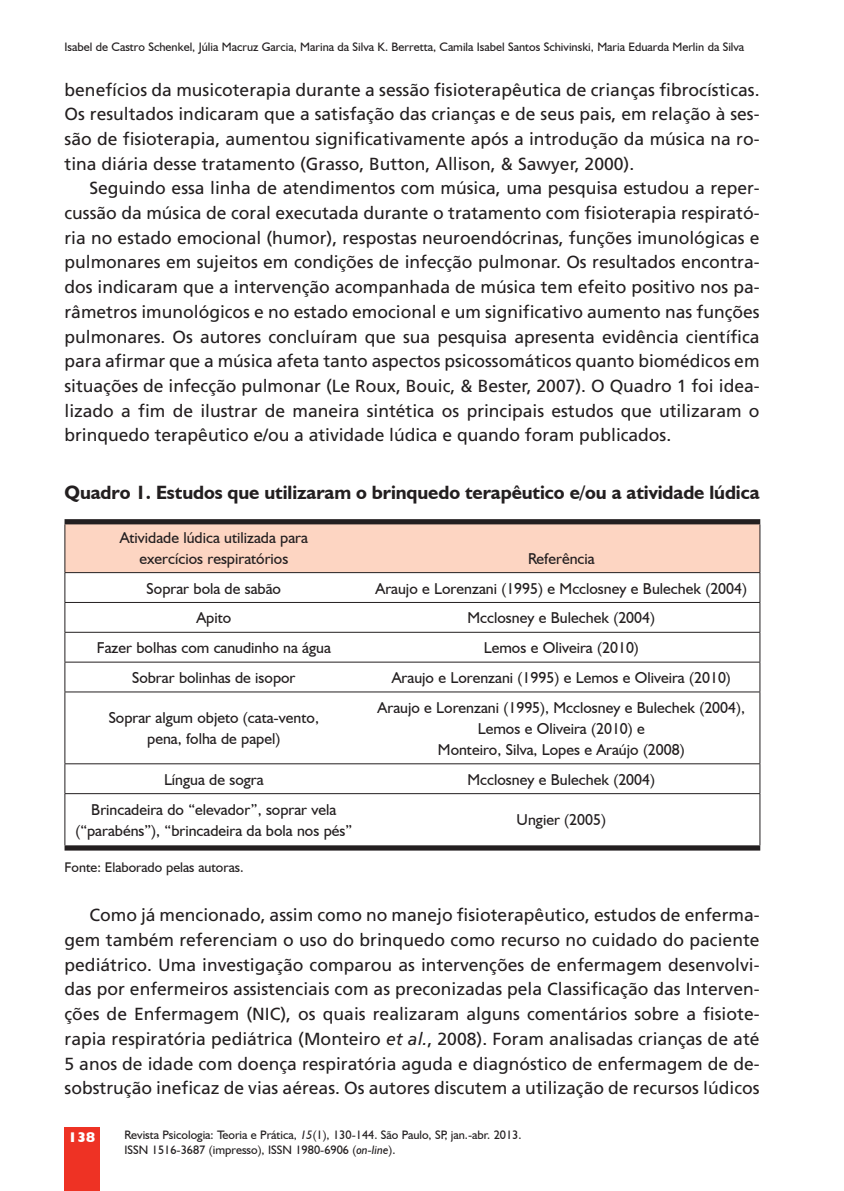
<style>
.page{position:relative;width:844px;height:1191px;background:#fff}
.page>*{position:absolute;margin:0;border:0;box-sizing:border-box;transform-origin:0 0}
.t1{font:700 19.25px "Humanist 521 BT";letter-spacing:-.005em;color:#231f20}
.t2{font:17.5px/24.7px "Frutiger";color:#231f20;text-align:justify}
.t3{font:15.75px/21px "Humanist 521 BT";color:#231f20;text-align:center}
.t4{font:14px "Humanist 521 BT";color:#231f20}
.t5{font:800 14px "Humanist 521 BT";color:#fff}
.t6{font:12.25px/14.9px "Humanist 521 BT";color:#231f20}
.s1{font-style:italic}
</style>
<div class="page">
<div style="left:64px;top:1127px;width:36px;height:64px;background:#ee3224"></div>
<div style="left:64px;top:519px;width:696px;height:5px;background:#231f20"></div>
<svg style="left:64px;top:522px;width:696px;height:110px"></svg>
<hr style="left:64px;top:632px;width:1px;height:30px;background:#231f20">
<hr style="left:759px;top:632px;width:1px;height:30px;background:#231f20">
<svg style="left:64px;top:663px;width:1px;height:28px"></svg>
<svg style="left:759px;top:663px;width:1px;height:28px"></svg>
<hr style="left:64px;top:692px;width:1px;height:71px;background:#231f20">
<hr style="left:759px;top:692px;width:1px;height:71px;background:#231f20">
<svg style="left:64px;top:764px;width:1px;height:29px"></svg>
<svg style="left:759px;top:764px;width:1px;height:29px"></svg>
<hr style="left:64px;top:794px;width:1px;height:51px;background:#231f20">
<hr style="left:759px;top:794px;width:1px;height:51px;background:#231f20">
<div style="left:64px;top:845px;width:696px;height:5px;background:#231f20"></div>
<hr style="left:64px;top:602px;width:696px;height:1px;background:#231f20">
<hr style="left:64px;top:632px;width:696px;height:1px;background:#231f20">
<hr style="left:64px;top:662px;width:696px;height:1px;background:#231f20">
<hr style="left:64px;top:691px;width:696px;height:1px;background:#231f20">
<hr style="left:64px;top:763px;width:696px;height:1px;background:#231f20">
<hr style="left:64px;top:793px;width:696px;height:1px;background:#231f20">
<p class="t6" style="left:64px;top:40px;width:681px">Isabel de Castro Schenkel, Júlia Macruz Garcia, Marina da Silva K. Berretta, Camila Isabel Santos Schivinski, Maria Eduarda Merlin da Silva</p>
<p class="t2" style="left:64px;top:78px;width:696px">benefícios da musicoterapia durante a sessão fisioterapêutica de crianças fibrocísticas.<br>Os resultados indicaram que a satisfação das crianças e de seus pais, em relação à ses&shy;são de fisioterapia, aumentou significativamente após a introdução da música na ro&shy;tina diária desse tratamento (Grasso, Button, Allison, &amp; Sawyer, 2000).</p>
<p class="t2" style="left:64px;top:177px;width:696px;text-indent:25px">Seguindo essa linha de atendimentos com música, uma pesquisa estudou a reper&shy;cussão da música de coral executada durante o tratamento com fisioterapia respirató&shy;ria no estado emocional (humor), respostas neuroendócrinas, funções imunológicas e pulmonares em sujeitos em condições de infecção pulmonar. Os resultados encontra&shy;dos indicaram que a intervenção acompanhada de música tem efeito positivo nos pa&shy;râmetros imunológicos e no estado emocional e um significativo aumento nas funções pulmonares. Os autores concluíram que sua pesquisa apresenta evidência científica para afirmar que a música afeta tanto aspectos psicossomáticos quanto biomédicos em situações de infecção pulmonar (Le Roux, Bouic, &amp; Bester, 2007). O Quadro 1 foi idea&shy;lizado a fim de ilustrar de maneira sintética os principais estudos que utilizaram o brinquedo terapêutico e/ou a atividade lúdica e quando foram publicados.</p>
<p class="t1" style="left:64px;top:480px;width:696px">Quadro 1. Estudos que utilizaram o brinquedo terapêutico e/ou a atividade lúdica</p>
<p class="t3" style="left:120px;top:526px;width:190px">Atividade lúdica utilizada para exercícios respiratórios</p>
<p class="t3" style="left:528px;top:547px;width:68px">Referência</p>
<p class="t3" style="left:147px;top:577px;width:136px">Soprar bola de sabão</p>
<p class="t3" style="left:375px;top:577px;width:373px">Araujo e Lorenzani (1995) e Mcclosney e Bulechek (2004)</p>
<p class="t3" style="left:196px;top:607px;width:36px">Apito</p>
<p class="t3" style="left:467px;top:607px;width:189px">Mcclosney e Bulechek (2004)</p>
<p class="t3" style="left:97px;top:637px;width:235px">Fazer bolhas com canudinho na água</p>
<p class="t3" style="left:483px;top:637px;width:157px">Lemos e Oliveira (2010)</p>
<p class="t3" style="left:132px;top:667px;width:165px">Sobrar bolinhas de isopor</p>
<p class="t3" style="left:391px;top:667px;width:340px">Araujo e Lorenzani (1995) e Lemos e Oliveira (2010)</p>
<p class="t3" style="left:109px;top:707px;width:212px">Soprar algum objeto (cata-vento, pena, folha de papel)</p>
<p class="t3" style="left:377px;top:696px;width:369px">Araujo e Lorenzani (1995), Mcclosney e Bulechek (2004),<br>Lemos e Oliveira (2010) e<br>Monteiro, Silva, Lopes e Araújo (2008)</p>
<p class="t3" style="left:164px;top:768px;width:101px">Língua de sogra</p>
<p class="t3" style="left:467px;top:768px;width:189px">Mcclosney e Bulechek (2004)</p>
<p class="t3" style="left:75px;top:798px;width:278px">Brincadeira do “elevador”, soprar vela (“parabéns”), “brincadeira da bola nos pés”</p>
<p class="t3" style="left:516px;top:809px;width:91px">Ungier (2005)</p>
<p class="t4" style="left:64px;top:858px;width:180px">Fonte: Elaborado pelas autoras.</p>
<p class="t2" style="left:64px;top:904px;width:696px;text-indent:25px">Como já mencionado, assim como no manejo fisioterapêutico, estudos de enferma&shy;gem também referenciam o uso do brinquedo como recurso no cuidado do paciente pediátrico. Uma investigação comparou as intervenções de enfermagem desenvolvi&shy;das por enfermeiros assistenciais com as preconizadas pela Classificação das Interven&shy;ções de Enfermagem (NIC), os quais realizaram alguns comentários sobre a fisiote&shy;rapia respiratória pediátrica (Monteiro <span class="s1">et al.</span>, 2008). Foram analisadas crianças de até 5 anos de idade com doença respiratória aguda e diagnóstico de enfermagem de de&shy;sobstrução ineficaz de vias aéreas. Os autores discutem a utilização de recursos lúdicos</p>
<p class="t5" style="left:68px;top:1128px;width:29px">138</p>
<p class="t6" style="left:124px;top:1127px;width:398px">Revista Psicologia: Teoria e Prática, <span class="s1">15</span>(1), 130-144. São Paulo, SP, jan.-abr. 2013.<br>ISSN 1516-3687 (impresso), ISSN 1980-6906 (<span class="s1">on-line</span>).</p>
</div>
